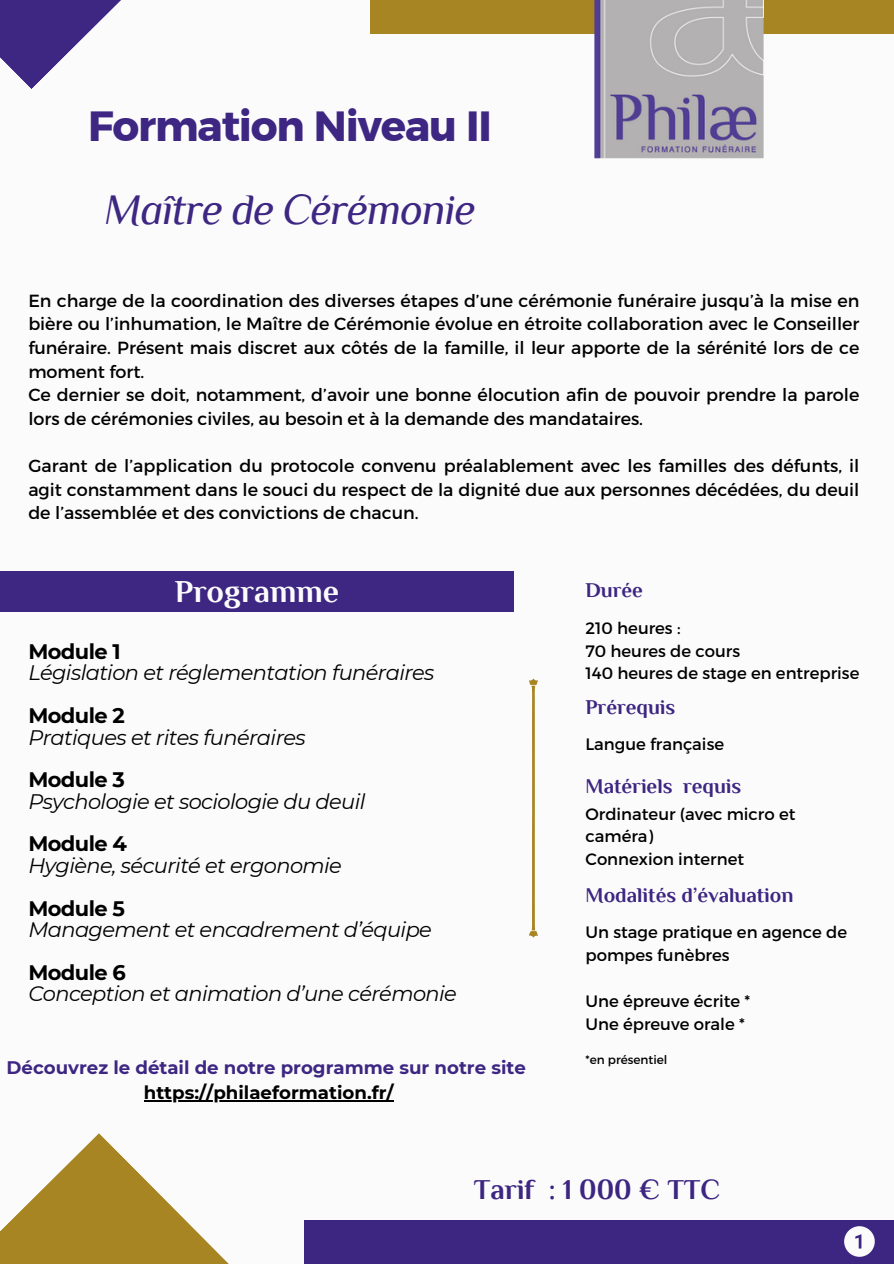
<style>
.page{position:relative;width:894px;height:1264px;background:#fff}
.page>*{position:absolute;margin:0;border:0;box-sizing:border-box;transform-origin:0 0}
.t1{font:italic 43.5px "Philosopher";letter-spacing:-.03em;color:#3d2782}
.t2{font:42px "Kief Montaser Bold";letter-spacing:-.03em;color:#3d2782}
.t3{font:700 31.8px "Philosopher";color:#fcfbfc}
.t4{font:700 28.8px "Philosopher";color:#3d2682}
.t5{font:italic 21px/21.3px "Montserrat";letter-spacing:-.03em;color:#000}
.t6{font:700 21px "Philosopher";color:#3d2682}
.t7{font:700 18.15px "Montserrat";color:#3d2782}
.t8{font:700 18.15px "Montserrat";color:#000}
.t9{font:17.55px/23.7px "Montserrat";color:#000;text-align:justify}
.t10{font:16.5px/23.1px "Montserrat";color:#000}
.t11{font:12px "Montserrat";color:#000}
.s1{font-weight:700;font-style:normal}
</style>
<div class="page">
<div style="left:0;top:0;width:893px;height:1263px;background:#fcfbfc"></div>
<svg style="left:0;top:0;width:121px;height:89px"></svg>
<svg style="left:0;top:1133px;width:228px;height:130px"></svg>
<div style="left:304px;top:1220px;width:589px;height:43px;background:#3d2682"></div>
<div style="left:0;top:571px;width:513px;height:40px;background:#3d2782"></div>
<svg style="left:529px;top:678px;width:9px;height:259px"></svg>
<hr style="left:144px;top:1100px;width:249px;height:1px;background:#000">
<div style="left:370px;top:0;width:523px;height:34px;background:#a68522"></div>
<img style="left:594px;top:0;width:169px;height:159px">
<svg style="left:844px;top:1226px;width:30px;height:30px"></svg>
<p class="t2" style="left:88px;top:100px;width:405px">Formation Niveau II</p>
<h3 class="t1" style="left:104px;top:187px;width:372px">Maître de Cérémonie</h3>
<h4 class="t9" style="left:28px;top:288px;width:832px">En charge de la coordination des diverses étapes d’une cérémonie funéraire jusqu’à la mise en bière ou l’inhumation, le Maître de Cérémonie évolue en étroite collaboration avec le Conseiller funéraire. Présent mais discret aux côtés de la famille, il leur apporte de la sérénité lors de ce moment fort.</h4>
<h5 class="t9" style="left:28px;top:382px;width:832px">Ce dernier se doit, notamment, d’avoir une bonne élocution afin de pouvoir prendre la parole lors de cérémonies civiles, au besoin et à la demande des mandataires.</h5>
<h5 class="t9" style="left:28px;top:453px;width:832px">Garant de l’application du protocole convenu préalablement avec les familles des défunts, il agit constamment dans le souci du respect de la dignité due aux personnes décédées, du deuil de l’assemblée et des convictions de chacun.</h5>
<h5 class="t3" style="left:175px;top:574px;width:165px">Programme</h5>
<h5 class="t6" style="left:585px;top:579px;width:59px">Durée</h5>
<p class="t5" style="left:28px;top:640px;width:407px"><span class="s1">Module 1<br></span>Législation et réglementation funéraires</p>
<h1 class="t5" style="left:28px;top:705px;width:279px"><span class="s1">Module 2<br></span>Pratiques et rites funéraires</h1>
<h2 class="t5" style="left:28px;top:769px;width:338px"><span class="s1">Module 3<br></span>Psychologie et sociologie du deuil</h2>
<p class="t5" style="left:28px;top:833px;width:315px"><span class="s1">Module 4<br></span>Hygiène, sécurité et ergonomie</p>
<p class="t5" style="left:28px;top:897px;width:405px"><span class="s1">Module 5<br></span>Management et encadrement d’équipe</p>
<p class="t5" style="left:28px;top:961px;width:430px"><span class="s1">Module 6<br></span>Conception et animation d’une cérémonie</p>
<p class="t7" style="left:7px;top:1056px;width:520px">Découvrez le détail de notre programme sur notre site</p>
<h4 class="t8" style="left:144px;top:1081px;width:251px">https://philaeformation.fr/</h4>
<p class="t10" style="left:585px;top:616px;width:96px">210 heures :</p>
<h6 class="t10" style="left:585px;top:638px;width:156px">70 heures de cours</h6>
<p class="t10" style="left:585px;top:661px;width:275px">140 heures de stage en entreprise</p>
<h5 class="t6" style="left:585px;top:695px;width:91px">Prérequis</h5>
<p class="t10" style="left:585px;top:732px;width:140px">Langue française</p>
<p class="t6" style="left:585px;top:774px;width:157px">Matériels requis</p>
<p class="t10" style="left:585px;top:801px;width:211px;line-height:22.5px">Ordinateur (avec micro et caméra)</p>
<p class="t10" style="left:585px;top:846px;width:160px">Connexion internet</p>
<h5 class="t6" style="left:585px;top:884px;width:209px">Modalités d’évaluation</h5>
<p class="t10" style="left:585px;top:919px;width:263px">Un stage pratique en agence de pompes funèbres</p>
<p class="t10" style="left:585px;top:989px;width:166px">Une épreuve écrite *</p>
<p class="t10" style="left:585px;top:1012px;width:161px">Une épreuve orale *</p>
<p class="t11" style="left:585px;top:1052px;width:83px">*en présentiel</p>
<h4 class="t4" style="left:474px;top:1174px;width:247px">Tarif : 1 000 € TTC</h4>
</div>
